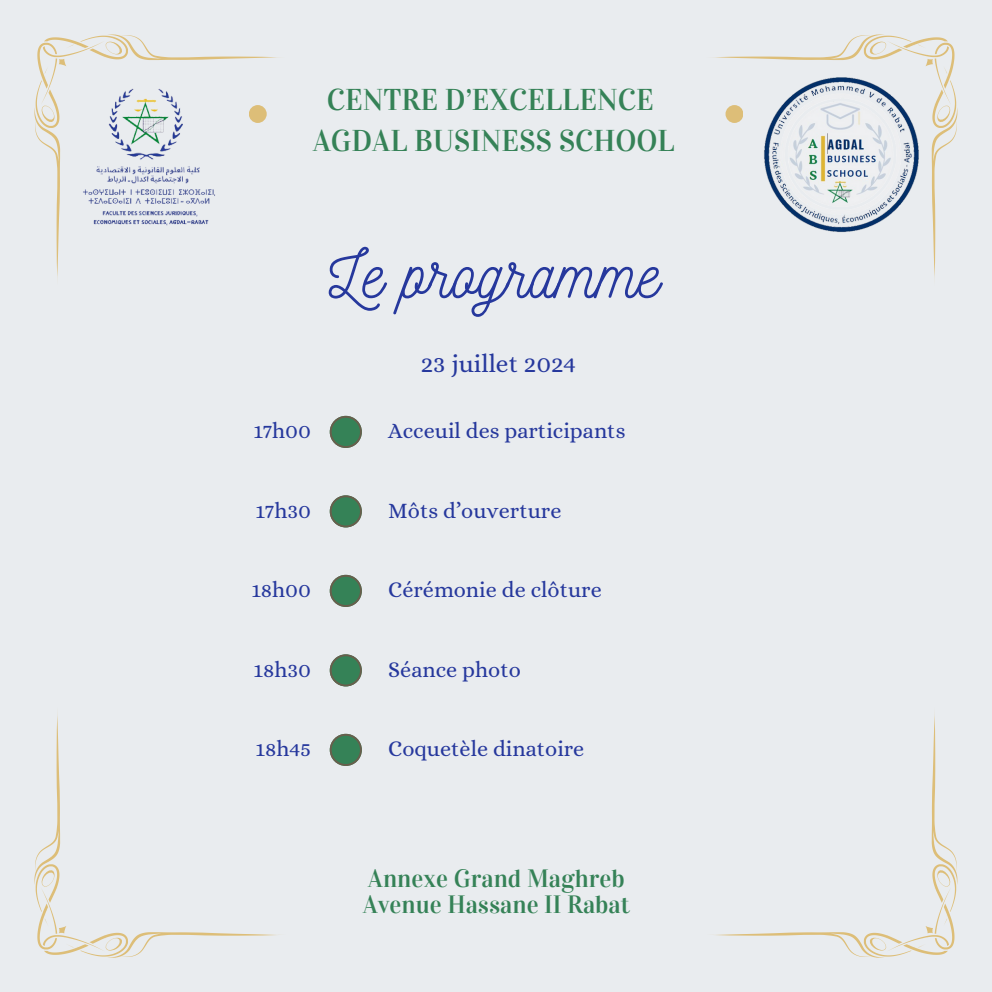
<style>
.page{position:relative;width:992px;height:992px;background:#e9ecef}
.page>*{position:absolute;margin:0;border:0;box-sizing:border-box;transform-origin:0 0}
.t1{font:66px "Nickainley";color:#26389d}
.t2{font:30px/41.2px "Vidaloka";color:#358257;text-align:center}
.t3{font:25.25px "Alice";color:#26389d}
.t4{font:25px/26.2px "Vidaloka";color:#358257}
.t5{font:22.25px "Alice";color:#26389d}
</style>
<div class="page">
<svg style="left:34px;top:714px;width:242px;height:244px"></svg>
<svg style="left:713px;top:34px;width:244px;height:245px"></svg>
<svg style="left:716px;top:714px;width:241px;height:244px"></svg>
<svg style="left:34px;top:34px;width:244px;height:244px"></svg>
<div style="left:249px;top:105px;width:18px;height:18px;background:#ddbe78;border-radius:50%"></div>
<div style="left:725px;top:105px;width:18px;height:18px;background:#ddbe78;border-radius:50%"></div>
<img style="left:757px;top:66px;width:170px;height:169px">
<img style="left:63px;top:66px;width:172px;height:172px">
<svg style="left:330px;top:416px;width:32px;height:32px"></svg>
<svg style="left:330px;top:495px;width:32px;height:32px"></svg>
<svg style="left:330px;top:575px;width:32px;height:32px"></svg>
<svg style="left:330px;top:654px;width:32px;height:32px"></svg>
<svg style="left:330px;top:734px;width:32px;height:32px"></svg>
<p class="t2" style="left:313px;top:79px;width:363px">CENTRE D’EXCELLENCE<br>AGDAL BUSINESS SCHOOL</p>
<h2 class="t1" style="left:329px;top:232px;width:332px">Le programme</h2>
<h1 class="t3" style="left:421px;top:349px;width:157px">23 juillet 2024</h1>
<p class="t5" style="left:253px;top:418px;width:59px">17h00</p>
<h3 class="t5" style="left:388px;top:418px;width:239px">Acceuil des participants</h3>
<p class="t5" style="left:255px;top:498px;width:57px">17h30</p>
<p class="t5" style="left:388px;top:498px;width:175px">Môts d’ouverture</p>
<p class="t5" style="left:251px;top:577px;width:61px">18h00</p>
<p class="t5" style="left:388px;top:577px;width:215px">Cérémonie de clôture</p>
<p class="t5" style="left:254px;top:657px;width:59px">18h30</p>
<p class="t5" style="left:388px;top:657px;width:134px">Séance photo</p>
<p class="t5" style="left:256px;top:736px;width:57px">18h45</p>
<p class="t5" style="left:388px;top:736px;width:198px">Coquetèle dinatoire</p>
<p class="t4" style="left:363px;top:865px;width:269px">Annexe Grand Maghreb<br>Avenue Hassane II Rabat</p>
</div>
